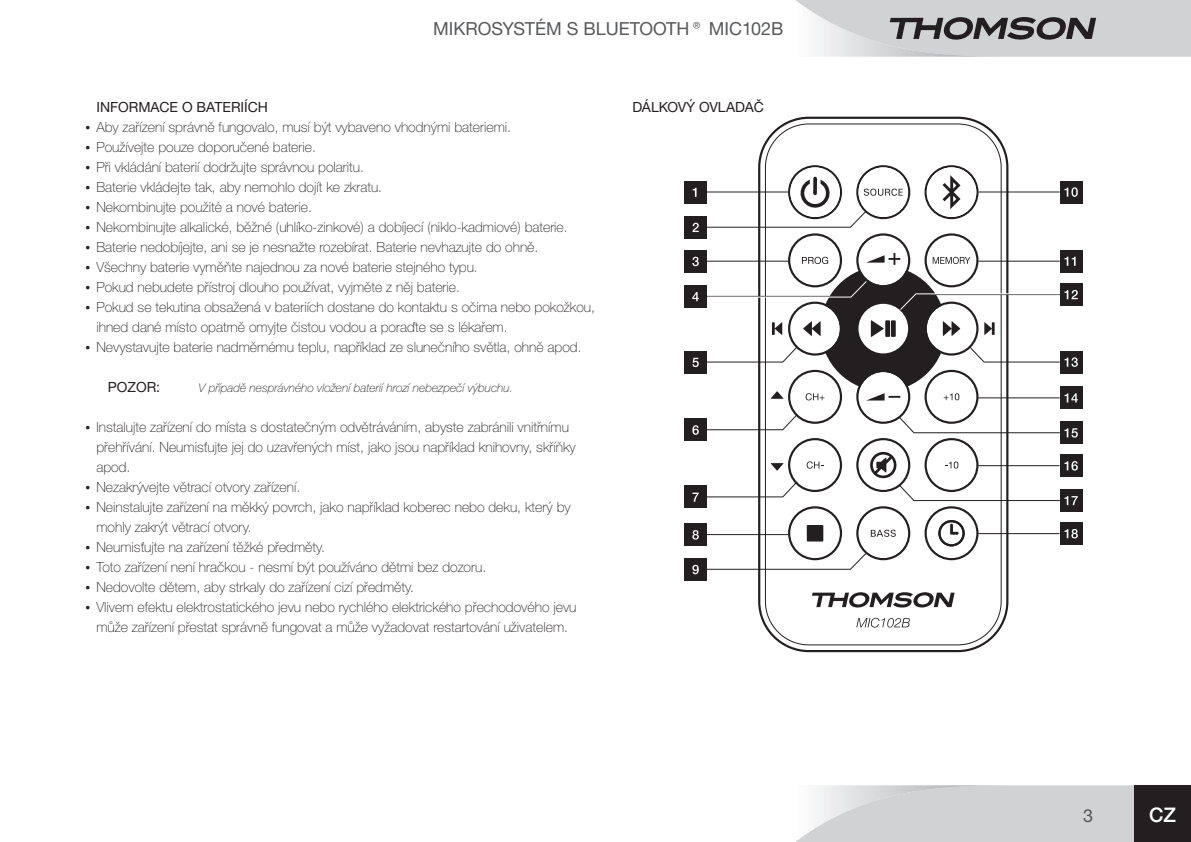
<style>
.page{position:relative;width:1191px;height:842px;background:#fff}
.page>*{position:absolute;margin:0;border:0;box-sizing:border-box;transform-origin:0 0}
.t1{font:500 20px "Helvetica Neue LT";color:#fff}
.t2{font:18px "Helvetica Neue CE";color:#57585a}
.t3{font:100 14px/20px "Helvetica Neue CE";color:#231f20}
.t4{font:14px "Helvetica Neue CE";color:#231f20}
.t5{font:italic 100 12px "Helvetica Neue CE";color:#231f20}
</style>
<div class="page">
<svg style="left:796px;top:785px;width:338px;height:57px;background:#d5d6d8"></svg>
<svg style="left:796px;top:0;width:395px;height:57px;background:#c3c3c5"></svg>
<div style="left:1134px;top:785px;width:57px;height:57px;background:#231f20"></div>
<svg style="left:812px;top:592px;width:142px;height:16px"></svg>
<svg style="left:788px;top:165px;width:54px;height:26px"></svg>
<svg style="left:856px;top:165px;width:54px;height:26px"></svg>
<svg style="left:924px;top:165px;width:54px;height:26px"></svg>
<svg style="left:856px;top:618px;width:54px;height:9px"></svg>
<svg style="left:705px;top:191px;width:354px;height:379px"></svg>
<div style="left:684px;top:181px;width:23px;height:22px;background:#231f20"></div>
<svg style="left:692px;top:187px;width:5px;height:10px"></svg>
<div style="left:684px;top:216px;width:23px;height:23px;background:#231f20"></div>
<svg style="left:692px;top:223px;width:6px;height:9px"></svg>
<div style="left:684px;top:250px;width:23px;height:22px;background:#231f20"></div>
<svg style="left:692px;top:257px;width:7px;height:9px"></svg>
<div style="left:684px;top:285px;width:23px;height:23px;background:#231f20"></div>
<svg style="left:692px;top:292px;width:7px;height:9px"></svg>
<div style="left:684px;top:351px;width:23px;height:22px;background:#231f20"></div>
<svg style="left:692px;top:358px;width:7px;height:9px"></svg>
<div style="left:684px;top:418px;width:23px;height:23px;background:#231f20"></div>
<svg style="left:692px;top:425px;width:7px;height:10px"></svg>
<div style="left:684px;top:486px;width:23px;height:22px;background:#231f20"></div>
<svg style="left:692px;top:493px;width:6px;height:9px"></svg>
<div style="left:684px;top:523px;width:23px;height:23px;background:#231f20"></div>
<svg style="left:692px;top:530px;width:7px;height:10px"></svg>
<div style="left:684px;top:558px;width:23px;height:23px;background:#231f20"></div>
<svg style="left:692px;top:565px;width:7px;height:9px"></svg>
<div style="left:1059px;top:181px;width:23px;height:22px;background:#231f20"></div>
<svg style="left:1064px;top:187px;width:13px;height:10px"></svg>
<div style="left:1059px;top:250px;width:23px;height:22px;background:#231f20"></div>
<div style="left:1059px;top:283px;width:23px;height:23px;background:#231f20"></div>
<div style="left:1059px;top:351px;width:23px;height:22px;background:#231f20"></div>
<div style="left:1059px;top:386px;width:23px;height:23px;background:#231f20"></div>
<div style="left:1059px;top:421px;width:23px;height:23px;background:#231f20"></div>
<div style="left:1059px;top:454px;width:23px;height:23px;background:#231f20"></div>
<div style="left:1059px;top:489px;width:23px;height:23px;background:#231f20"></div>
<div style="left:1059px;top:522px;width:23px;height:23px;background:#231f20"></div>
<svg style="left:706px;top:233px;width:371px;height:327px"></svg>
<p class="t2" style="left:433px;top:18px;width:352px">MIKROSYSTÉM S BLUETOOTH® MIC102B</p>
<p class="t4" style="left:96px;top:99px;width:173px">INFORMACE O BATERIÍCH</p>
<p class="t3" style="left:96px;top:117px;width:500px">Aby zařízení správně fungovalo, musí být vybaveno vhodnými bateriemi.<br>Používejte pouze doporučené baterie.<br>Při vkládání baterií dodržujte správnou polaritu.<br>Baterie vkládejte tak, aby nemohlo dojít ke zkratu.<br>Nekombinujte použité a nové baterie.<br>Nekombinujte alkalické, běžné (uhlíko-zinkové) a dobíjecí (niklo-kadmiové) baterie.<br>Baterie nedobíjejte, ani se je nesnažte rozebírat. Baterie nevhazujte do ohně.<br>Všechny baterie vyměňte najednou za nové baterie stejného typu.<br>Pokud nebudete přístroj dlouho používat, vyjměte z něj baterie.<br>Pokud se tekutina obsažená v bateriích dostane do kontaktu s očima nebo pokožkou, ihned dané místo opatrně omyjte čistou vodou a poraďte se s lékařem.<br>Nevystavujte baterie nadměrnému teplu, například ze slunečního světla, ohně apod.</p>
<p class="t4" style="left:108px;top:379px;width:54px">POZOR:</p>
<p class="t5" style="left:198px;top:381px;width:316px">V případě nesprávného vložení baterií hrozí nebezpečí výbuchu.</p>
<p class="t3" style="left:96px;top:417px;width:481px">Instalujte zařízení do místa s dostatečným odvětráváním, abyste zabránili vnitřnímu přehřívání. Neumisťujte jej do uzavřených míst, jako jsou například knihovny, skříňky apod.<br>Nezakrývejte větrací otvory zařízení.<br>Neinstalujte zařízení na měkký povrch, jako například koberec nebo deku, který by mohly zakrýt větrací otvory.<br>Neumisťujte na zařízení těžké předměty.<br>Toto zařízení není hračkou - nesmí být používáno dětmi bez dozoru.<br>Nedovolte dětem, aby strkaly do zařízení cizí předměty.<br>Vlivem efektu elektrostatického jevu nebo rychlého elektrického přechodového jevu může zařízení přestat správně fungovat a může vyžadovat restartování uživatelem.</p>
<p class="t4" style="left:632px;top:99px;width:133px">DÁLKOVÝ OVLADAČ</p>
<p class="t2" style="left:1083px;top:804px;width:12px">3</p>
<h1 class="t1" style="left:1149px;top:803px;width:29px">CZ</h1>
</div>
